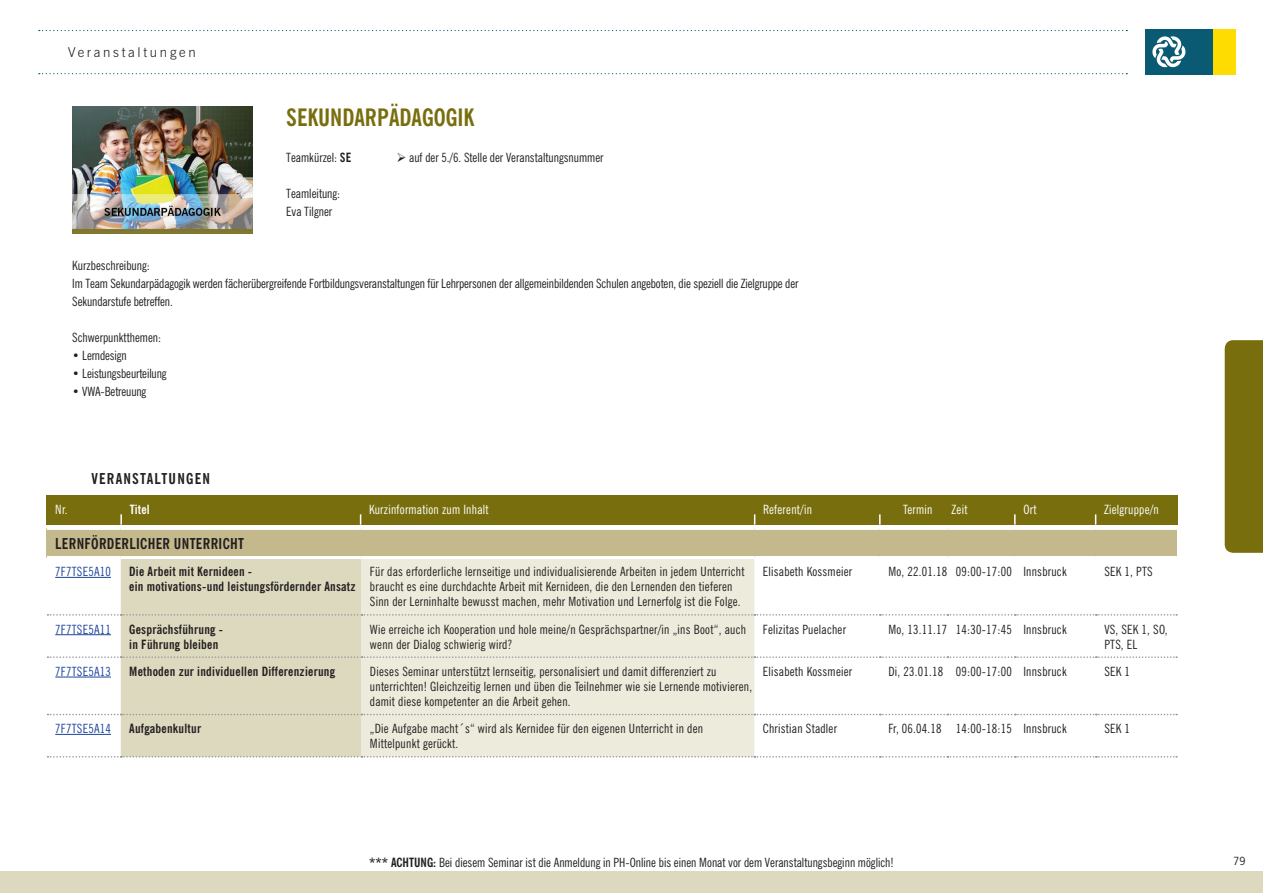
<style>
.page{position:relative;width:1263px;height:893px;background:#fff}
.page>*{position:absolute;margin:0;border:0;box-sizing:border-box;transform-origin:0 0}
.t1{font:700 condensed 24px "News Gothic BT";color:#786e0d}
.t2{font:700 condensed 15px "News Gothic BT";letter-spacing:.02em;color:#231f20}
.t3{font:700 condensed 15px "News Gothic BT";letter-spacing:.08em;color:#231f20}
.t4{font:300 13.5px "News Gothic BT";letter-spacing:.2em;color:#231f20}
.t5{font:condensed 12.75px/15px "News Gothic BT";letter-spacing:.02em;color:#231f20}
.t6{font:condensed 12.75px/18px "News Gothic BT";letter-spacing:-.01em;color:#231f20}
.t7{font:condensed 12.75px/18px "News Gothic BT";color:#231f20}
.t8{font:700 condensed 12.75px/15px "News Gothic BT";letter-spacing:.02em;color:#231f20}
.t9{font:condensed 12.75px "News Gothic BT";letter-spacing:.02em;color:#fff}
.t10{font:condensed 12.75px "News Gothic BT";letter-spacing:.02em;color:#1d449a}
.t11{font:700 condensed 12.75px "News Gothic BT";letter-spacing:.02em;color:#fff}
.t12{font:10.5px "News Gothic Std";color:#231f20}
.s1{font-weight:700}
</style>
<div class="page">
<div style="left:1145px;top:29px;width:69px;height:46px;background:#0b5a73"></div>
<svg style="left:1152px;top:36px;width:33px;height:31px"></svg>
<div style="left:1214px;top:29px;width:22px;height:46px;background:#ffdc01"></div>
<svg style="left:39px;top:30px;width:1088px;height:1px"></svg>
<svg style="left:39px;top:73px;width:1088px;height:1px"></svg>
<div style="left:0;top:872px;width:1263px;height:21px;background:#ddd9bf"></div>
<div style="left:1225px;top:340px;width:38px;height:213px;background:#786e0d"></div>
<img style="left:72px;top:106px;width:180px;height:127px">
<div style="left:47px;top:496px;width:1131px;height:29px;background:#786e0d"></div>
<svg style="left:120px;top:514px;width:2px;height:11px"></svg>
<div style="left:47px;top:528px;width:1130px;height:29px;background:#c3b98d"></div>
<div style="left:121px;top:559px;width:240px;height:197px;background:#ddd9bf"></div>
<div style="left:361px;top:559px;width:393px;height:197px;background:#edebdc"></div>
<svg style="left:48px;top:614px;width:1129px;height:2px"></svg>
<svg style="left:48px;top:656px;width:1129px;height:2px"></svg>
<svg style="left:48px;top:714px;width:1129px;height:1px"></svg>
<hr style="left:47px;top:527px;width:74px;height:3px;background:#fff">
<hr style="left:121px;top:527px;width:240px;height:3px;background:#fff">
<hr style="left:361px;top:527px;width:393px;height:3px;background:#fff">
<hr style="left:754px;top:527px;width:126px;height:3px;background:#fff">
<hr style="left:880px;top:527px;width:67px;height:3px;background:#fff">
<hr style="left:947px;top:527px;width:68px;height:3px;background:#fff">
<hr style="left:1015px;top:527px;width:81px;height:3px;background:#fff">
<hr style="left:1096px;top:527px;width:81px;height:3px;background:#fff">
<hr style="left:47px;top:556px;width:74px;height:3px;background:#fff">
<hr style="left:121px;top:556px;width:240px;height:3px;background:#fff">
<hr style="left:361px;top:556px;width:393px;height:3px;background:#fff">
<hr style="left:754px;top:556px;width:126px;height:3px;background:#fff">
<hr style="left:880px;top:556px;width:67px;height:3px;background:#fff">
<hr style="left:947px;top:556px;width:68px;height:3px;background:#fff">
<hr style="left:1015px;top:556px;width:81px;height:3px;background:#fff">
<hr style="left:1096px;top:556px;width:81px;height:3px;background:#fff">
<svg style="left:48px;top:756px;width:1129px;height:2px"></svg>
<hr style="left:55px;top:577px;width:56px;height:1px;background:#1d449a">
<hr style="left:55px;top:634px;width:56px;height:1px;background:#1d449a">
<hr style="left:55px;top:677px;width:56px;height:1px;background:#1d449a">
<hr style="left:55px;top:734px;width:56px;height:1px;background:#1d449a">
<p class="t4" style="left:68px;top:44px;width:129px">Veranstaltungen</p>
<h1 class="t1" style="left:286px;top:103px;width:190px">SEKUNDARPÄDAGOGIK</h1>
<p class="t7" style="left:286px;top:148px;width:66px">Teamkürzel: <span class="s1">SE</span></p>
<p class="t7" style="left:396px;top:148px;width:209px">➢ auf der 5./6. Stelle der Veranstaltungsnummer</p>
<p class="t7" style="left:286px;top:184px;width:56px">Teamleitung:<br>Eva Tilgner</p>
<p class="t6" style="left:72px;top:256px;width:728px">Kurzbeschreibung:<br>Im Team Sekundarpädagogik werden fächerübergreifende Fortbildungsveranstaltungen für Lehrpersonen der allgemeinbildenden Schulen angeboten, die speziell die Zielgruppe der<br>Sekundarstufe betreffen.</p>
<p class="t7" style="left:72px;top:328px;width:90px">Schwerpunktthemen:</p>
<p class="t6" style="left:72px;top:346px;width:56px">• Lerndesign</p>
<p class="t6" style="left:72px;top:364px;width:96px">• Leistungsbeurteilung</p>
<p class="t6" style="left:72px;top:382px;width:76px">• VWA-Betreuung</p>
<p class="t3" style="left:91px;top:469px;width:120px">VERANSTALTUNGEN</p>
<p class="t9" style="left:55px;top:502px;width:14px">Nr.</p>
<p class="t11" style="left:130px;top:502px;width:22px">Titel</p>
<p class="t9" style="left:369px;top:502px;width:121px">Kurzinformation zum Inhalt</p>
<p class="t9" style="left:763px;top:502px;width:50px">Referent/in</p>
<p class="t9" style="left:903px;top:502px;width:31px">Termin</p>
<p class="t9" style="left:951px;top:502px;width:17px">Zeit</p>
<p class="t9" style="left:1023px;top:502px;width:15px">Ort</p>
<p class="t9" style="left:1104px;top:502px;width:56px">Zielgruppe/n</p>
<p class="t2" style="left:55px;top:534px;width:190px">LERNFÖRDERLICHER UNTERRICHT</p>
<p class="t10" style="left:55px;top:564px;width:57px">7F7TSE5A10</p>
<p class="t8" style="left:129px;top:564px;width:228px">Die Arbeit mit Kernideen -<br>ein motivations-und leistungsfördernder Ansatz</p>
<p class="t5" style="left:370px;top:564px;width:376px">Für das erforderliche lernseitige und individualisierende Arbeiten in jedem Unterricht braucht es eine durchdachte Arbeit mit Kernideen, die den Lernenden den tieferen<br>Sinn der Lerninhalte bewusst machen, mehr Motivation und Lernerfolg ist die Folge.</p>
<p class="t5" style="left:763px;top:564px;width:91px">Elisabeth Kossmeier</p>
<p class="t5" style="left:888px;top:564px;width:180px">Mo, 22.01.18 09:00-17:00 Innsbruck</p>
<p class="t5" style="left:1104px;top:564px;width:50px">SEK 1, PTS</p>
<p class="t10" style="left:55px;top:621px;width:57px">7F7TSE5A11</p>
<p class="t8" style="left:129px;top:621px;width:95px">Gesprächsführung - in Führung bleiben</p>
<p class="t5" style="left:370px;top:621px;width:378px">Wie erreiche ich Kooperation und hole meine/n Gesprächspartner/in „ins Boot“, auch wenn der Dialog schwierig wird?</p>
<p class="t5" style="left:763px;top:621px;width:85px">Felizitas Puelacher</p>
<p class="t5" style="left:888px;top:621px;width:180px">Mo, 13.11.17 14:30-17:45 Innsbruck</p>
<p class="t5" style="left:1104px;top:621px;width:65px">VS, SEK 1, SO,<br>PTS, EL</p>
<p class="t10" style="left:55px;top:664px;width:57px">7F7TSE5A13</p>
<p class="t8" style="left:129px;top:664px;width:207px">Methoden zur individuellen Differenzierung</p>
<p class="t5" style="left:370px;top:664px;width:384px">Dieses Seminar unterstützt lernseitig, personalisiert und damit differenziert zu unterrichten! Gleichzeitig lernen und üben die Teilnehmer wie sie Lernende motivieren, damit diese kompetenter an die Arbeit gehen.</p>
<p class="t5" style="left:763px;top:664px;width:91px">Elisabeth Kossmeier</p>
<p class="t5" style="left:888px;top:664px;width:180px">Di, 23.01.18 09:00-17:00 Innsbruck</p>
<p class="t5" style="left:1104px;top:664px;width:27px">SEK 1</p>
<p class="t10" style="left:55px;top:721px;width:57px">7F7TSE5A14</p>
<p class="t8" style="left:129px;top:721px;width:73px">Aufgabenkultur</p>
<p class="t5" style="left:370px;top:721px;width:335px">„Die Aufgabe macht´s“ wird als Kernidee für den eigenen Unterricht in den<br>Mittelpunkt gerückt.</p>
<p class="t5" style="left:763px;top:721px;width:76px">Christian Stadler</p>
<p class="t5" style="left:888px;top:721px;width:180px">Fr, 06.04.18 14:00-18:15 Innsbruck</p>
<p class="t5" style="left:1104px;top:721px;width:27px">SEK 1</p>
<p class="t7" style="left:369px;top:853px;width:526px"><span class="s1">*** ACHTUNG:</span> Bei diesem Seminar ist die Anmeldung in PH-Online bis einen Monat vor dem Veranstaltungsbeginn möglich!</p>
<p class="t12" style="left:1233px;top:854px;width:14px">79</p>
</div>
